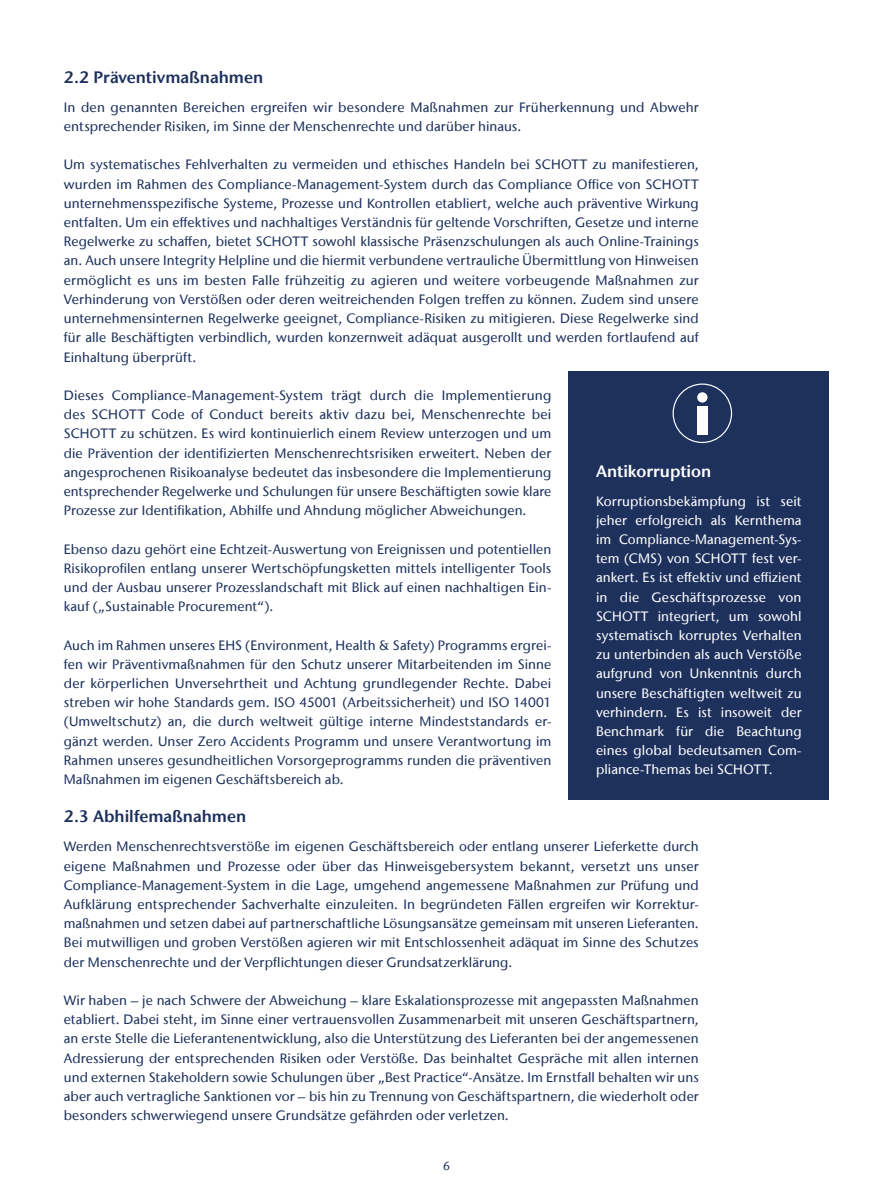
<style>
.page{position:relative;width:893px;height:1191px;background:#fff}
.page>*{position:absolute;margin:0;border:0;box-sizing:border-box;transform-origin:0 0}
.t1{font:600 16.5px "Stone Sans IIITC Com";letter-spacing:-.005em;color:#1d315c}
.t2{font:600 16.5px "Stone Sans IIITC Com";color:#fff}
.t3{font:500 13.5px/19.2px "Stone Sans IIITC Com";letter-spacing:.005em;color:#1d315c;text-align:justify}
.t4{font:500 13.5px/19.2px "Stone Sans IIITC Com";letter-spacing:.005em;color:#fff;text-align:justify}
.t5{font:500 12px "Stone Sans IIITC Com";color:#1d315c}
</style>
<div class="page">
<div style="left:568px;top:371px;width:261px;height:429px;background:#1d315c"></div>
<svg style="left:673px;top:383px;width:59px;height:60px"></svg>
<div style="left:697px;top:406px;width:10px;height:28px;background:#fff"></div>
<div style="left:697px;top:392px;width:10px;height:10px;background:#fff;border-radius:50%"></div>
<p class="t1" style="left:64px;top:67px;width:201px">2.2 Präventivmaßnahmen</p>
<p class="t3" style="left:64px;top:97px;width:636px">In den genannten Bereichen ergreifen wir besondere Maßnahmen zur Früherkennung und Abwehr entsprechender Risiken, im Sinne der Menschenrechte und darüber hinaus.</p>
<p class="t3" style="left:64px;top:155px;width:636px">Um systematisches Fehlverhalten zu vermeiden und ethisches Handeln bei SCHOTT zu manifestieren, wurden im Rahmen des Compliance-Management-System durch das Compliance Office von SCHOTT unternehmensspezifische Systeme, Prozesse und Kontrollen etabliert, welche auch präventive Wirkung entfalten. Um ein effektives und nachhaltiges Verständnis für geltende Vorschriften, Gesetze und interne Regelwerke zu schaffen, bietet SCHOTT sowohl klassische Präsenzschulungen als auch Online-Trainings an. Auch unsere Integrity Helpline und die hiermit verbundene vertrauliche Übermittlung von Hinweisen ermöglicht es uns im besten Falle frühzeitig zu agieren und weitere vorbeugende Maßnahmen zur Verhinderung von Verstößen oder deren weitreichenden Folgen treffen zu können. Zudem sind unsere unternehmensinternen Regelwerke geeignet, Compliance-Risiken zu mitigieren. Diese Regelwerke sind für alle Beschäftigten verbindlich, wurden konzernweit adäquat ausgerollt und werden fortlaufend auf Einhaltung überprüft.</p>
<p class="t3" style="left:64px;top:385px;width:489px">Dieses Compliance-Management-System trägt durch die Implementierung des SCHOTT Code of Conduct bereits aktiv dazu bei, Menschenrechte bei SCHOTT zu schützen. Es wird kontinuierlich einem Review unterzogen und um die Prävention der identifizierten Menschenrechtsrisiken erweitert. Neben der angesprochenen Risikoanalyse bedeutet das insbesondere die Implementierung entsprechender Regelwerke und Schulungen für unsere Beschäftigten sowie klare Prozesse zur Identifikation, Abhilfe und Ahndung möglicher Abweichungen.</p>
<p class="t3" style="left:64px;top:539px;width:489px">Ebenso dazu gehört eine Echtzeit-Auswertung von Ereignissen und potentiellen Risikoprofilen entlang unserer Wertschöpfungsketten mittels intelligenter Tools und der Ausbau unserer Prozesslandschaft mit Blick auf einen nachhaltigen Ein&shy;kauf („Sustainable Procurement“).</p>
<p class="t3" style="left:64px;top:635px;width:489px">Auch im Rahmen unseres EHS (Environment, Health &amp; Safety) Programms ergrei&shy;fen wir Präventivmaßnahmen für den Schutz unserer Mitarbeitenden im Sinne der körperlichen Unversehrtheit und Achtung grundlegender Rechte. Dabei streben wir hohe Standards gem. ISO 45001 (Arbeitssicherheit) und ISO 14001 (Umweltschutz) an, die durch weltweit gültige interne Mindeststandards er&shy;gänzt werden. Unser Zero Accidents Programm und unsere Verantwortung im Rahmen unseres gesundheitlichen Vorsorgeprogramms runden die präventiven Maßnahmen im eigenen Geschäftsbereich ab.</p>
<p class="t1" style="left:64px;top:806px;width:184px">2.3 Abhilfemaßnahmen</p>
<p class="t3" style="left:64px;top:836px;width:636px">Werden Menschenrechtsverstöße im eigenen Geschäftsbereich oder entlang unserer Lieferkette durch eigene Maßnahmen und Prozesse oder über das Hinweisgebersystem bekannt, versetzt uns unser Compliance-Management-System in die Lage, umgehend angemessene Maßnahmen zur Prüfung und Aufklärung entsprechender Sachverhalte einzuleiten. In begründeten Fällen ergreifen wir Korrektur&shy;maßnahmen und setzen dabei auf partnerschaftliche Lösungsansätze gemeinsam mit unseren Lieferanten.<br>Bei mutwilligen und groben Verstößen agieren wir mit Entschlossenheit adäquat im Sinne des Schutzes der Menschenrechte und der Verpflichtungen dieser Grundsatzerklärung.</p>
<p class="t3" style="left:64px;top:990px;width:637px">Wir haben – je nach Schwere der Abweichung – klare Eskalationsprozesse mit angepassten Maßnahmen etabliert. Dabei steht, im Sinne einer vertrauensvollen Zusammenarbeit mit unseren Geschäftspartnern, an erste Stelle die Lieferantenentwicklung, also die Unterstützung des Lieferanten bei der angemessenen Adressierung der entsprechenden Risiken oder Verstöße. Das beinhaltet Gespräche mit allen internen und externen Stakeholdern sowie Schulungen über „Best Practice“-Ansätze. Im Ernstfall behalten wir uns aber auch vertragliche Sanktionen vor – bis hin zu Trennung von Geschäftspartnern, die wiederholt oder besonders schwerwiegend unsere Grundsätze gefährden oder verletzen.</p>
<p class="t2" style="left:596px;top:460px;width:117px">Antikorruption</p>
<p class="t4" style="left:596px;top:491px;width:207px">Korruptionsbekämpfung ist seit jeher erfolgreich als Kernthema im Compliance-Management-Sys&shy;tem (CMS) von SCHOTT fest ver&shy;ankert. Es ist effektiv und effizient in die Geschäftsprozesse von SCHOTT integriert, um sowohl systematisch korruptes Verhalten zu unterbinden als auch Verstöße aufgrund von Unkenntnis durch unsere Beschäftigten weltweit zu verhindern. Es ist insoweit der Benchmark für die Beachtung eines global bedeutsamen Com&shy;pliance-Themas bei SCHOTT.</p>
<p class="t5" style="left:443px;top:1158px;width:8px">6</p>
</div>
